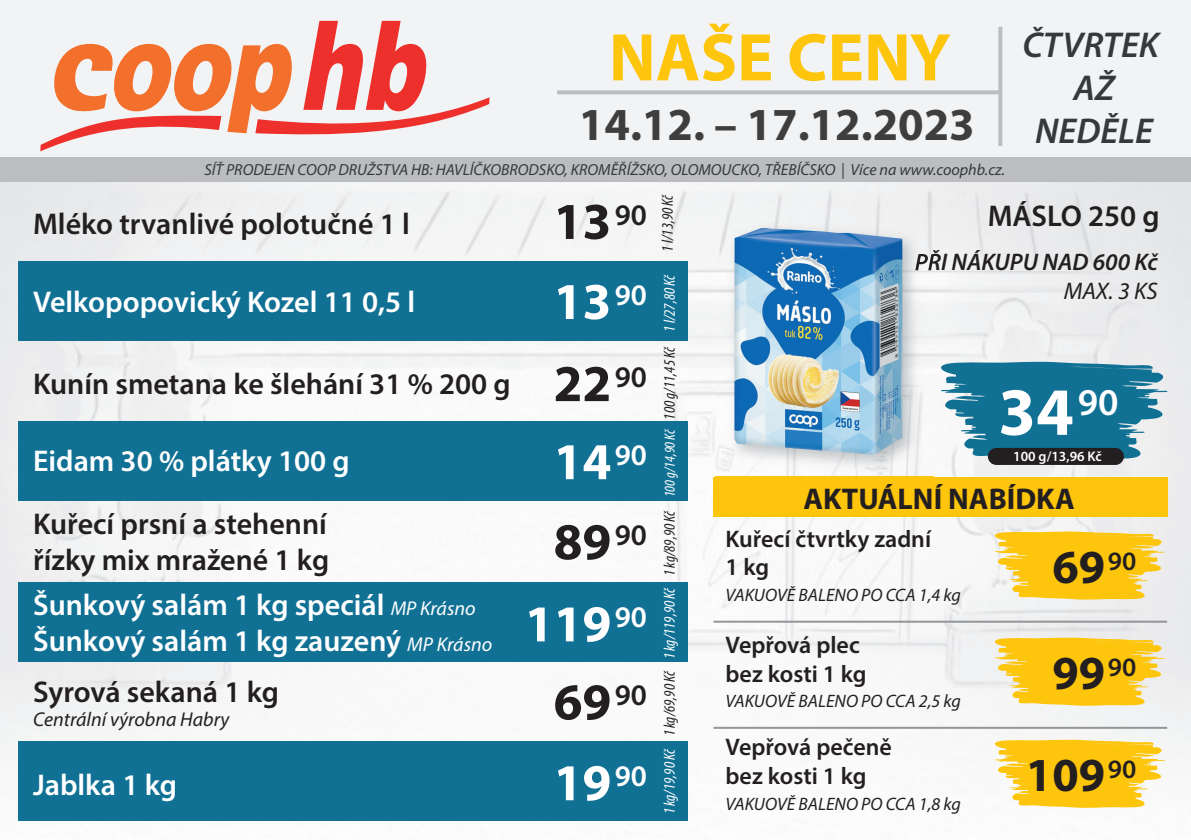
<style>
.page{position:relative;width:1191px;height:840px;background:#fff}
.page>*{position:absolute;margin:0;border:0;box-sizing:border-box;transform-origin:0 0}
.t1{font:700 68px "Myriad Pro";color:#fec50d}
.t2{font:700 68px "Myriad Pro";color:#fff}
.t3{font:700 52px "Myriad Pro";color:#fff}
.t4{font:700 52px "Myriad Pro";color:#231f20}
.t5{font:700 47.6px "Myriad Pro";color:#231f20}
.t6{font:700 46px "Myriad Pro";color:#3e3e3f}
.t7{font:italic 600 36px/43.2px "Myriad Pro";color:#36383b;text-align:center}
.t8{font:600 30px/36px "Myriad Pro";color:#231f20}
.t9{font:600 30px/36px "Myriad Pro";color:#fff}
.t10{font:700 30px "Myriad Pro";color:#231f20}
.t11{font:600 24px/28.8px "Myriad Pro";color:#231f20}
.t12{font:italic 600 24px "Myriad Pro";color:#231f20}
.t13{font:italic 24px "Myriad Pro";color:#231f20}
.t14{font:italic 20px "Myriad Pro";color:#231f20}
.t15{font:italic 18px "Myriad Pro";color:#231f20}
.t16{font:italic 16px "Myriad Pro";color:#36383b}
.t17{font:italic condensed 16px "Myriad Pro";color:#231f20}
.t18{font:italic condensed 16px "Myriad Pro";color:#fff}
.t19{font:italic condensed 15px "Myriad Pro";color:#fff}
.t20{font:600 14px "Myriad Pro";color:#fff}
.s1{font-weight:700;font-size:52px}
.s2{font-weight:400;font-style:italic;font-size:20px}
</style>
<div class="page">
<img style="left:0;top:182px;width:1191px;height:639px">
<div style="left:933px;top:250px;width:225px;height:20px;background:#ebebed"></div>
<div style="left:713px;top:476px;width:454px;height:40px;background:#fec50d"></div>
<svg style="left:990px;top:739px;width:176px;height:68px"></svg>
<hr style="left:713px;top:726px;width:454px;height:2px;background:#939598">
<svg style="left:990px;top:637px;width:176px;height:68px;background:#face41"></svg>
<hr style="left:713px;top:620px;width:454px;height:2px;background:#939598">
<svg style="left:990px;top:531px;width:176px;height:68px;background:#face41"></svg>
<svg style="left:934px;top:361px;width:235px;height:98px;background:#4991ac"></svg>
<div style="left:987px;top:447px;width:137px;height:17px;background:#231f20;border-radius:9px"></div>
<img style="left:715px;top:212px;width:218px;height:264px">
<img style="left:915px;top:250px;width:18px;height:20px">
<img style="left:734px;top:228px;width:168px;height:226px">
<div style="left:18px;top:741px;width:669px;height:79px;background:#117195"></div>
<div style="left:18px;top:581px;width:669px;height:80px;background:#117195"></div>
<div style="left:18px;top:421px;width:669px;height:79px;background:#117195"></div>
<div style="left:18px;top:261px;width:669px;height:79px;background:#117195"></div>
<div style="left:0;top:0;width:1191px;height:158px;background:#f2f3f4"></div>
<div style="left:0;top:157px;width:1191px;height:25px;background:#bcbdc0"></div>
<svg style="left:557px;top:90px;width:441px;height:4px;background:#c0c1c4"></svg>
<svg style="left:998px;top:27px;width:4px;height:119px"></svg>
<svg style="left:40px;top:21px;width:449px;height:130px"></svg>
<h1 class="t1" style="left:609px;top:13px;width:343px">NAŠE CENY</h1>
<p class="t7" style="left:1022px;top:22px;width:138px">ČTVRTEK<br>AŽ</p>
<h3 class="t6" style="left:579px;top:94px;width:397px">14.12. – 17.12.2023</h3>
<p class="t7" style="left:1035px;top:109px;width:119px">NEDĚLE</p>
<p class="t16" style="left:204px;top:160px;width:802px">SÍŤ PRODEJEN COOP DRUŽSTVA HB: HAVLÍČKOBRODSKO, KROMĚŘÍŽSKO, OLOMOUCKO, TŘEBÍČSKO | Více na www.coophb.cz.</p>
<p class="t8" style="left:33px;top:205px;width:378px">Mléko trvanlivé polotučné 1 l</p>
<h2 class="t4" style="left:553px;top:187px;width:59px">13</h2>
<p class="t17" style="left:658px;top:251px;width:59px;rotate:-90deg">1 l/13,90 Kč</p>
<p class="t8" style="left:614px;top:196px;width:34px">90</p>
<p class="t9" style="left:33px;top:283px;width:383px">Velkopopovický Kozel 11 0,5 l</p>
<h2 class="t3" style="left:553px;top:267px;width:95px">13<sup>90</sup></h2>
<p class="t8" style="left:33px;top:364px;width:615px">Kunín smetana ke šlehání 31 % 200 g <span class="s1">22</span>90</p>
<p class="t9" style="left:33px;top:442px;width:318px">Eidam 30 % plátky 100 g</p>
<h2 class="t3" style="left:553px;top:427px;width:95px">14<sup>90</sup></h2>
<p class="t8" style="left:33px;top:504px;width:297px">Kuřecí prsní a stehenní řízky mix mražené 1 kg</p>
<p class="t9" style="left:33px;top:585px;width:460px">Šunkový salám 1 kg speciál <span class="s2">MP Krásno<br></span>Šunkový salám 1 kg zauzený <span class="s2">MP Krásno</span></p>
<h2 class="t4" style="left:553px;top:507px;width:95px">89<sup>90</sup></h2>
<h2 class="t3" style="left:525px;top:589px;width:124px">119<sup>90</sup></h2>
<p class="t8" style="left:33px;top:673px;width:247px">Syrová sekaná 1 kg</p>
<h2 class="t4" style="left:553px;top:667px;width:95px">69<sup>90</sup></h2>
<p class="t14" style="left:33px;top:706px;width:198px">Centrální výrobna Habry</p>
<p class="t9" style="left:33px;top:765px;width:145px">Jablka 1 kg</p>
<h2 class="t3" style="left:553px;top:748px;width:59px">19</h2>
<p class="t9" style="left:614px;top:757px;width:34px">90</p>
<p class="t18" style="left:660px;top:331px;width:59px;rotate:-90deg">1 l/27,80 Kč</p>
<p class="t17" style="left:660px;top:419px;width:75px;rotate:-90deg">100 g/11,45 Kč</p>
<p class="t19" style="left:660px;top:497px;width:70px;rotate:-90deg">100 g/14,90 Kč</p>
<p class="t17" style="left:660px;top:576px;width:68px;rotate:-90deg">1 kg/89,90 Kč</p>
<p class="t18" style="left:660px;top:659px;width:74px;rotate:-90deg">1 kg/119,90 Kč</p>
<p class="t17" style="left:660px;top:736px;width:68px;rotate:-90deg">1 kg/69,90 Kč</p>
<p class="t18" style="left:660px;top:814px;width:68px;rotate:-90deg">1 kg/19,90 Kč</p>
<p class="t8" style="left:987px;top:197px;width:173px">MÁSLO 250 g</p>
<p class="t12" style="left:914px;top:247px;width:244px">PŘI NÁKUPU NAD 600 Kč</p>
<p class="t13" style="left:1063px;top:276px;width:95px">MAX. 3 KS</p>
<h1 class="t2" style="left:998px;top:367px;width:122px">34<sup>90</sup></h1>
<p class="t20" style="left:1013px;top:447px;width:90px">100 g/13,96 Kč</p>
<p class="t10" style="left:803px;top:478px;width:273px">AKTUÁLNÍ NABÍDKA</p>
<p class="t11" style="left:725px;top:523px;width:207px">Kuřecí čtvrtky zadní<br>1 kg</p>
<p class="t15" style="left:725px;top:584px;width:237px">VAKUOVĚ BALENO PO CCA 1,4 kg</p>
<p class="t11" style="left:725px;top:629px;width:142px">Vepřová plec bez kosti 1 kg</p>
<p class="t15" style="left:725px;top:690px;width:237px">VAKUOVĚ BALENO PO CCA 2,5 kg</p>
<p class="t11" style="left:725px;top:731px;width:168px">Vepřová pečeně bez kosti 1 kg</p>
<p class="t15" style="left:725px;top:792px;width:237px">VAKUOVĚ BALENO PO CCA 1,8 kg</p>
<h3 class="t5" style="left:1052px;top:535px;width:86px">69<sup>90</sup></h3>
<h3 class="t5" style="left:1052px;top:641px;width:86px">99<sup>90</sup></h3>
<h3 class="t5" style="left:1026px;top:743px;width:112px">109<sup>90</sup></h3>
</div>
